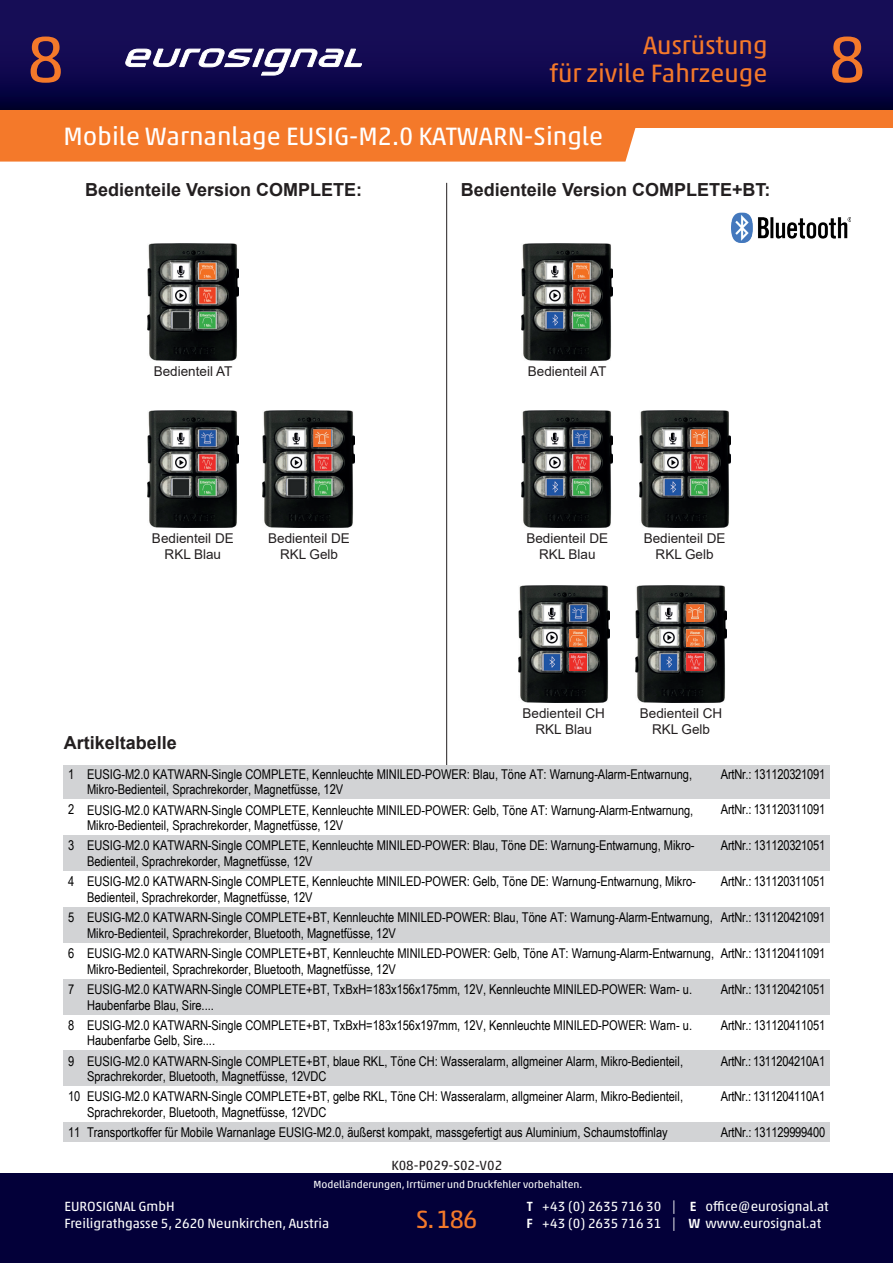
<style>
.page{position:relative;width:893px;height:1263px;background:#fff}
.page>*{position:absolute;margin:0;border:0;box-sizing:border-box;transform-origin:0 0}
.t1{font:66px "Akko Pro";color:#f4792a}
.t2{font:25.5px "Akko Pro";color:#fff}
.t3{font:25.5px/28.5px "Akko Pro";color:#f4792a;text-align:right}
.t4{font:700 18px "Arial";color:#231f20}
.t5{font:13.5px/15.8px "Arial Narrow";letter-spacing:-.005em;color:#000}
.t6{font:13.5px/16.2px "Arial";color:#231f20;text-align:center}
.t7{font:13.5px/16.5px "Akko Pro";color:#fff}
.t8{font:13.5px "Akko Pro";color:#231f20}
.t9{font:10.5px "Akko Pro";color:#fff}
.s1{font-weight:500}
</style>
<div class="page">
<svg style="left:0;top:0;width:893px;height:110px;background:#0f094c"></svg>
<div style="left:0;top:110px;width:893px;height:18px;background:#f4792a"></div>
<div style="left:0;top:128px;width:635px;height:34px;background:#f4792a"></div>
<div style="left:613px;top:129px;width:12px;height:30px;background:#f4792a"></div>
<div style="left:0;top:1174px;width:893px;height:89px;background:#030039"></div>
<hr style="left:446px;top:183px;width:1px;height:687px;background:#231f20">
<svg style="left:253px;top:49px;width:11px;height:18px"></svg>
<div style="left:253px;top:49px;width:11px;height:18px;border:1px solid #fff"></div>
<svg style="left:261px;top:49px;width:101px;height:26px"></svg>
<svg style="left:125px;top:49px;width:128px;height:18px"></svg>
<img style="left:732px;top:213px;width:118px;height:29px">
<img style="left:522px;top:243px;width:91px;height:118px">
<img style="left:522px;top:410px;width:91px;height:118px">
<img style="left:147px;top:243px;width:91px;height:118px">
<img style="left:147px;top:410px;width:91px;height:117px">
<img style="left:518px;top:585px;width:91px;height:117px">
<img style="left:569px;top:629px;width:17px;height:17px">
<img style="left:569px;top:654px;width:17px;height:16px">
<img style="left:636px;top:585px;width:91px;height:117px">
<img style="left:687px;top:629px;width:17px;height:17px">
<img style="left:687px;top:654px;width:17px;height:16px">
<img style="left:687px;top:605px;width:17px;height:17px">
<div style="left:64px;top:765px;width:21px;height:34px;background:#d2d3d5"></div>
<div style="left:85px;top:765px;width:634px;height:34px;background:#d2d3d5"></div>
<div style="left:719px;top:765px;width:110px;height:34px;background:#d2d3d5"></div>
<div style="left:85px;top:799px;width:634px;height:36px;background:#fff"></div>
<div style="left:64px;top:835px;width:21px;height:36px;background:#d2d3d5"></div>
<div style="left:85px;top:835px;width:634px;height:36px;background:#d2d3d5"></div>
<div style="left:719px;top:835px;width:110px;height:36px;background:#d2d3d5"></div>
<div style="left:64px;top:907px;width:21px;height:36px;background:#d2d3d5"></div>
<div style="left:85px;top:907px;width:634px;height:36px;background:#d2d3d5"></div>
<div style="left:719px;top:907px;width:110px;height:36px;background:#d2d3d5"></div>
<div style="left:64px;top:979px;width:21px;height:35px;background:#d2d3d5"></div>
<div style="left:85px;top:979px;width:634px;height:36px;background:#d2d3d5"></div>
<div style="left:719px;top:979px;width:110px;height:35px;background:#d2d3d5"></div>
<div style="left:64px;top:1050px;width:21px;height:36px;background:#d2d3d5"></div>
<div style="left:85px;top:1050px;width:634px;height:36px;background:#d2d3d5"></div>
<div style="left:719px;top:1050px;width:110px;height:36px;background:#d2d3d5"></div>
<div style="left:64px;top:1122px;width:21px;height:20px;background:#d2d3d5"></div>
<div style="left:85px;top:1122px;width:634px;height:20px;background:#d2d3d5"></div>
<div style="left:719px;top:1122px;width:110px;height:20px;background:#d2d3d5"></div>
<img style="left:639px;top:410px;width:91px;height:118px">
<img style="left:691px;top:429px;width:17px;height:17px">
<img style="left:263px;top:410px;width:91px;height:117px">
<img style="left:314px;top:430px;width:17px;height:16px">
<h2 class="t3" style="left:550px;top:30px;width:219px">Ausrüstung<br>für zivile Fahrzeuge</h2>
<h1 class="t1" style="left:27px;top:19px;width:38px">8</h1>
<h1 class="t1" style="left:829px;top:19px;width:38px">8</h1>
<h2 class="t2" style="left:64px;top:121px;width:541px">Mobile Warnanlage EUSIG-M2.0 KATWARN-Single</h2>
<h3 class="t4" style="left:85px;top:177px;width:279px">Bedienteile Version COMPLETE:</h3>
<h3 class="t4" style="left:461px;top:177px;width:311px">Bedienteile Version COMPLETE+BT:</h3>
<p class="t6" style="left:154px;top:363px;width:80px">Bedienteil AT</p>
<p class="t6" style="left:152px;top:530px;width:83px">Bedienteil DE<br>RKL Blau</p>
<p class="t6" style="left:268px;top:530px;width:83px">Bedienteil DE<br>RKL Gelb</p>
<p class="t6" style="left:528px;top:363px;width:80px">Bedienteil AT</p>
<p class="t6" style="left:526px;top:530px;width:83px">Bedienteil DE<br>RKL Blau</p>
<p class="t6" style="left:644px;top:530px;width:83px">Bedienteil DE<br>RKL Gelb</p>
<p class="t6" style="left:522px;top:705px;width:84px">Bedienteil CH<br>RKL Blau</p>
<p class="t6" style="left:640px;top:705px;width:84px">Bedienteil CH<br>RKL Gelb</p>
<p class="t5" style="left:87px;top:765px;width:606px;text-indent:-19px">1 EUSIG-M2.0 KATWARN-Single COMPLETE, Kennleuchte MINILED-POWER: Blau, Töne AT: Warnung-Alarm-Entwarnung,<br>Mikro-Bedienteil, Sprachrekorder, Magnetfüsse, 12V</p>
<p class="t5" style="left:721px;top:765px;width:106px">ArtNr.: 131120321091</p>
<p class="t5" style="left:87px;top:801px;width:608px;text-indent:-19px">2 EUSIG-M2.0 KATWARN-Single COMPLETE, Kennleuchte MINILED-POWER: Gelb, Töne AT: Warnung-Alarm-Entwarnung,<br>Mikro-Bedienteil, Sprachrekorder, Magnetfüsse, 12V</p>
<p class="t5" style="left:721px;top:801px;width:106px">ArtNr.: 131120311091</p>
<p class="t5" style="left:87px;top:837px;width:609px;text-indent:-19px">3 EUSIG-M2.0 KATWARN-Single COMPLETE, Kennleuchte MINILED-POWER: Blau, Töne DE: Warnung-Entwarnung, Mikro-<br>Bedienteil, Sprachrekorder, Magnetfüsse, 12V</p>
<p class="t5" style="left:721px;top:837px;width:106px">ArtNr.: 131120321051</p>
<p class="t5" style="left:87px;top:873px;width:610px;text-indent:-19px">4 EUSIG-M2.0 KATWARN-Single COMPLETE, Kennleuchte MINILED-POWER: Gelb, Töne DE: Warnung-Entwarnung, Mikro-<br>Bedienteil, Sprachrekorder, Magnetfüsse, 12V</p>
<p class="t5" style="left:721px;top:873px;width:106px">ArtNr.: 131120311051</p>
<p class="t5" style="left:87px;top:909px;width:627px;text-indent:-19px">5 EUSIG-M2.0 KATWARN-Single COMPLETE+BT, Kennleuchte MINILED-POWER: Blau, Töne AT: Warnung-Alarm-Entwarnung,<br>Mikro-Bedienteil, Sprachrekorder, Bluetooth, Magnetfüsse, 12V</p>
<p class="t5" style="left:721px;top:909px;width:106px">ArtNr.: 131120421091</p>
<p class="t5" style="left:87px;top:945px;width:628px;text-indent:-19px">6 EUSIG-M2.0 KATWARN-Single COMPLETE+BT, Kennleuchte MINILED-POWER: Gelb, Töne AT: Warnung-Alarm-Entwarnung,<br>Mikro-Bedienteil, Sprachrekorder, Bluetooth, Magnetfüsse, 12V</p>
<p class="t5" style="left:721px;top:945px;width:106px">ArtNr.: 131120411091</p>
<p class="t5" style="left:87px;top:981px;width:606px;text-indent:-19px">7 EUSIG-M2.0 KATWARN-Single COMPLETE+BT, TxBxH=183x156x175mm, 12V, Kennleuchte MINILED-POWER: Warn- u.<br>Haubenfarbe Blau, Sire....</p>
<p class="t5" style="left:721px;top:981px;width:106px">ArtNr.: 131120421051</p>
<p class="t5" style="left:87px;top:1016px;width:606px;text-indent:-19px">8 EUSIG-M2.0 KATWARN-Single COMPLETE+BT, TxBxH=183x156x197mm, 12V, Kennleuchte MINILED-POWER: Warn- u.<br>Haubenfarbe Gelb, Sire....</p>
<p class="t5" style="left:721px;top:1016px;width:106px">ArtNr.: 131120411051</p>
<p class="t5" style="left:87px;top:1052px;width:597px;text-indent:-19px">9 EUSIG-M2.0 KATWARN-Single COMPLETE+BT, blaue RKL, Töne CH: Wasseralarm, allgmeiner Alarm, Mikro-Bedienteil,<br>Sprachrekorder, Bluetooth, Magnetfüsse, 12VDC</p>
<p class="t5" style="left:721px;top:1052px;width:106px">ArtNr.: 1311204210A1</p>
<p class="t5" style="left:87px;top:1088px;width:597px;text-indent:-19px">10 EUSIG-M2.0 KATWARN-Single COMPLETE+BT, gelbe RKL, Töne CH: Wasseralarm, allgmeiner Alarm, Mikro-Bedienteil,<br>Sprachrekorder, Bluetooth, Magnetfüsse, 12VDC</p>
<p class="t5" style="left:721px;top:1088px;width:106px">ArtNr.: 1311204110A1</p>
<p class="t5" style="left:68px;top:1124px;width:601px">11 Transportkoffer für Mobile Warnanlage EUSIG-M2.0, äußerst kompakt, massgefertigt aus Aluminium, Schaumstoffinlay</p>
<p class="t5" style="left:721px;top:1124px;width:106px">ArtNr.: 131129999400</p>
<h3 class="t4" style="left:64px;top:730px;width:115px">Artikeltabelle</h3>
<p class="t8" style="left:391px;top:1157px;width:112px">K08-P029-S02-V02</p>
<p class="t9" style="left:313px;top:1178px;width:270px">Modelländerungen, Irrtümer und Druckfehler vorbehalten.</p>
<p class="t7" style="left:64px;top:1198px;width:266px">EUROSIGNAL GmbH<br>Freiligrathgasse 5, 2620 Neunkirchen, Austria</p>
<h2 class="t3" style="left:416px;top:1204px;width:63px">S.186</h2>
<p class="t7" style="left:526px;top:1198px;width:151px"><span class="s1">T</span> +43 (0) 2635 716 30 |<br><span class="s1">F</span> +43 (0) 2635 716 31 |</p>
<p class="t7" style="left:688px;top:1198px;width:142px"><span class="s1">E</span> office@eurosignal.at<br><span class="s1">W</span> www.eurosignal.at</p>
</div>
